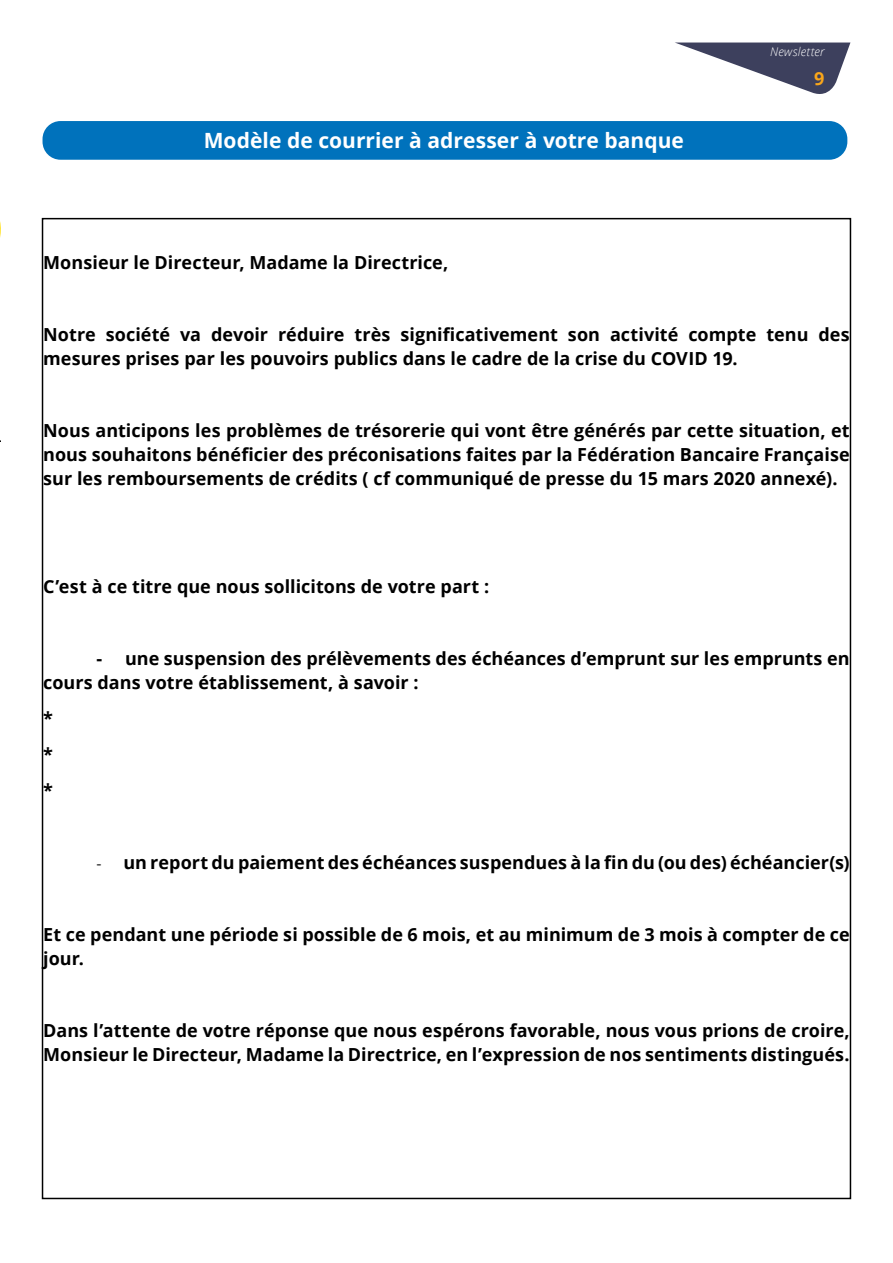
<style>
.page{position:relative;width:893px;height:1263px;background:#fff}
.page>*{position:absolute;margin:0;border:0;box-sizing:border-box;transform-origin:0 0}
.t1{font:700 21px "Open Sans";color:#fff}
.t2{font:700 18px/24px "Open Sans";color:#000}
.t3{font:700 18px "Open Sans";color:#faa61a}
.t4{font:italic 300 12px "Open Sans";letter-spacing:.02em;color:#fff}
.s1{font-family:"Calibri";font-weight:400;font-size:16.5px}
</style>
<div class="page">
<svg style="left:0;top:221px;width:1px;height:221px"></svg>
<div style="left:43px;top:121px;width:804px;height:39px;background:#0072bc;border-radius:18px"></div>
<svg style="left:676px;top:43px;width:174px;height:51px"></svg>
<p class="t1" style="left:204px;top:126px;width:482px">Modèle de courrier à adresser à votre banque</p>
<p class="t2" style="left:43px;top:250px;width:407px">Monsieur le Directeur, Madame la Directrice,</p>
<p class="t4" style="left:770px;top:43px;width:56px">Newsletter</p>
<p class="t3" style="left:814px;top:66px;width:12px">9</p>
<p class="t2" style="left:43px;top:322px;width:808px">Notre société va devoir réduire très significativement son activité compte tenu des mesures prises par les pouvoirs publics dans le cadre de la crise du COVID 19.</p>
<p class="t2" style="left:43px;top:418px;width:808px;text-align:justify">Nous anticipons les problèmes de trésorerie qui vont être générés par cette situation, et nous souhaitons bénéficier des préconisations faites par la Fédération Bancaire Française sur les remboursements de crédits ( cf communiqué de presse du 15 mars 2020 annexé).</p>
<p class="t2" style="left:43px;top:574px;width:447px">C’est à ce titre que nous sollicitons de votre part :</p>
<p class="t2" style="left:43px;top:646px;width:808px;text-indent:53px">- une suspension des prélèvements des échéances d’emprunt sur les emprunts en cours dans votre établissement, à savoir :</p>
<p class="t2" style="left:43px;top:700px;width:11px;line-height:36px;text-align:justify">* * *</p>
<p class="t2" style="left:96px;top:850px;width:755px"><span class="s1">-</span> un report du paiement des échéances suspendues à la fin du (ou des) échéancier(s)</p>
<p class="t2" style="left:43px;top:922px;width:808px">Et ce pendant une période si possible de 6 mois, et au minimum de 3 mois à compter de ce jour.</p>
<p class="t2" style="left:43px;top:1018px;width:808px">Dans l’attente de votre réponse que nous espérons favorable, nous vous prions de croire,<br>Monsieur le Directeur, Madame la Directrice, en l’expression de nos sentiments distingués.</p>
</div>
